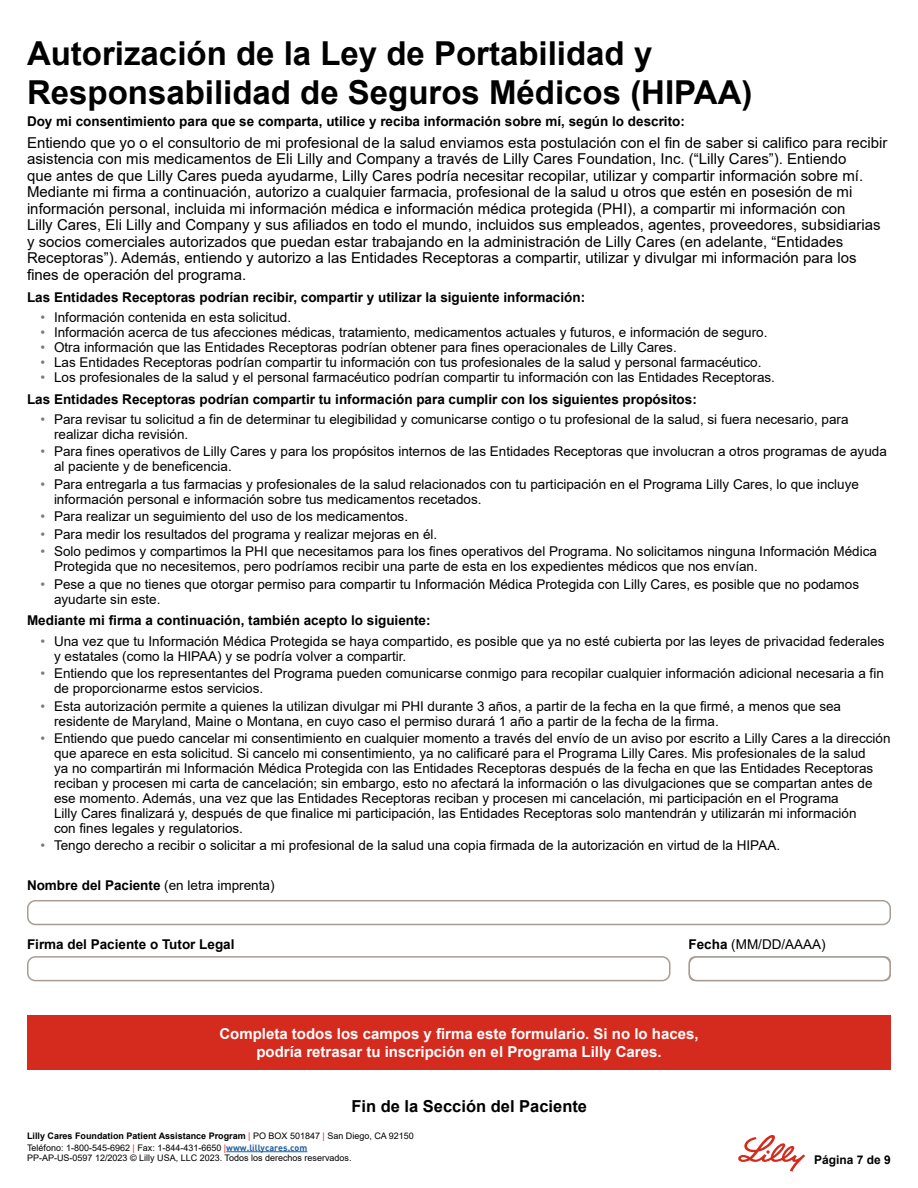
<style>
.page{position:relative;width:918px;height:1188px;background:#fff}
.page>*{position:absolute;margin:0;border:0;box-sizing:border-box;transform-origin:0 0}
.t1{font:700 33px/39.6px "Arial";color:#000}
.t2{font:700 16.5px "Arial";color:#000}
.t3{font:15px/16.5px "Arial";color:#000}
.t4{font:700 15px/18px "Arial";color:#fff;text-align:center}
.t5{font:13.5px/15px "Arial";color:#000}
.t6{font:700 13.5px "Arial";color:#000}
.t7{font:700 12px "Arial";color:#000}
.t8{font:9px/12px "Arial";color:#000}
.s1{color:#82786f}
.s2{font-weight:700}
.s3{font-weight:400}
.s4{color:#d52b1e}
.s5{font-family:"DIN";font-weight:700;color:#215e9e}
</style>
<div class="page">
<hr style="left:226px;top:1151px;width:81px;height:1px;background:#215e9e">
<svg style="left:738px;top:1135px;width:67px;height:37px"></svg>
<div style="left:27px;top:956px;width:644px;height:25px;border:2px solid #a79d95;border-radius:8px"></div>
<div style="left:27px;top:900px;width:864px;height:25px;border:2px solid #a79d95;border-radius:8px"></div>
<div style="left:689px;top:956px;width:202px;height:25px;border:2px solid #a79d95;border-radius:8px"></div>
<div style="left:27px;top:1015px;width:864px;height:55px;background:#d52b1e"></div>
<h1 class="t1" style="left:27px;top:34px;width:727px">Autorización de la Ley de Portabilidad y<br>Responsabilidad de Seguros Médicos (HIPAA)</h1>
<p class="t6" style="left:27px;top:112px;width:659px">Doy mi consentimiento para que se comparta, utilice y reciba información sobre mí, según lo descrito:</p>
<p class="t3" style="left:27px;top:134px;width:862px">Entiendo que yo o el consultorio de mi profesional de la salud enviamos esta postulación con el fin de saber si califico para recibir asistencia con mis medicamentos de Eli Lilly and Company a través de Lilly Cares Foundation, Inc. (“Lilly Cares”). Entiendo<br>que antes de que Lilly Cares pueda ayudarme, Lilly Cares podría necesitar recopilar, utilizar y compartir información sobre mí.<br>Mediante mi firma a continuación, autorizo a cualquier farmacia, profesional de la salud u otros que estén en posesión de mi información personal, incluida mi información médica e información médica protegida (PHI), a compartir mi información con<br>Lilly Cares, Eli Lilly and Company y sus afiliados en todo el mundo, incluidos sus empleados, agentes, proveedores, subsidiarias y socios comerciales autorizados que puedan estar trabajando en la administración de Lilly Cares (en adelante, “Entidades Receptoras”). Además, entiendo y autorizo a las Entidades Receptoras a compartir, utilizar y divulgar mi información para los fines de operación del programa.</p>
<p class="t6" style="left:27px;top:287px;width:560px">Las Entidades Receptoras podrían recibir, compartir y utilizar la siguiente información:</p>
<p class="t5" style="left:40px;top:310px;width:252px"><span class="s1">•</span> Información contenida en esta solicitud.</p>
<p class="t5" style="left:40px;top:325px;width:729px"><span class="s1">•</span> Información acerca de tus afecciones médicas, tratamiento, medicamentos actuales y futuros, e información de seguro.</p>
<p class="t5" style="left:40px;top:340px;width:638px"><span class="s1">•</span> Otra información que las Entidades Receptoras podrían obtener para fines operacionales de Lilly Cares.</p>
<p class="t5" style="left:40px;top:355px;width:723px"><span class="s1">•</span> Las Entidades Receptoras podrían compartir tu información con tus profesionales de la salud y personal farmacéutico.</p>
<p class="t5" style="left:27px;top:366px;width:750px;line-height:21.8px;text-indent:14px"><span class="s1">•</span> Los profesionales de la salud y el personal farmacéutico podrían compartir tu información con las Entidades Receptoras.<br><span class="s2">Las Entidades Receptoras podrían compartir tu información para cumplir con los siguientes propósitos:</span></p>
<p class="t5" style="left:54px;top:412px;width:796px;text-indent:-14px"><span class="s1">•</span> Para revisar tu solicitud a fin de determinar tu elegibilidad y comunicarse contigo o tu profesional de la salud, si fuera necesario, para realizar dicha revisión.</p>
<p class="t5" style="left:54px;top:444px;width:834px;text-indent:-14px"><span class="s1">•</span> Para fines operativos de Lilly Cares y para los propósitos internos de las Entidades Receptoras que involucran a otros programas de ayuda al paciente y de beneficencia.</p>
<p class="t5" style="left:54px;top:477px;width:807px;text-indent:-14px"><span class="s1">•</span> Para entregarla a tus farmacias y profesionales de la salud relacionados con tu participación en el Programa Lilly Cares, lo que incluye información personal e información sobre tus medicamentos recetados.</p>
<p class="t5" style="left:40px;top:509px;width:369px"><span class="s1">•</span> Para realizar un seguimiento del uso de los medicamentos.</p>
<p class="t5" style="left:40px;top:526px;width:398px"><span class="s1">•</span> Para medir los resultados del programa y realizar mejoras en él.</p>
<p class="t5" style="left:54px;top:544px;width:825px;text-indent:-14px"><span class="s1">•</span> Solo pedimos y compartimos la PHI que necesitamos para los fines operativos del Programa. No solicitamos ninguna Información Médica<br>Protegida que no necesitemos, pero podríamos recibir una parte de esta en los expedientes médicos que nos envían.</p>
<p class="t5" style="left:54px;top:576px;width:807px;text-indent:-14px"><span class="s1">•</span> Pese a que no tienes que otorgar permiso para compartir tu Información Médica Protegida con Lilly Cares, es posible que no podamos ayudarte sin este.</p>
<p class="t6" style="left:27px;top:611px;width:405px">Mediante mi firma a continuación, también acepto lo siguiente:</p>
<p class="t5" style="left:54px;top:633px;width:832px;text-indent:-14px"><span class="s1">•</span> Una vez que tu Información Médica Protegida se haya compartido, es posible que ya no esté cubierta por las leyes de privacidad federales y estatales (como la HIPAA) y se podría volver a compartir.</p>
<p class="t5" style="left:54px;top:666px;width:831px;text-indent:-14px"><span class="s1">•</span> Entiendo que los representantes del Programa pueden comunicarse conmigo para recopilar cualquier información adicional necesaria a fin de proporcionarme estos servicios.</p>
<p class="t5" style="left:54px;top:698px;width:789px;text-indent:-14px"><span class="s1">•</span> Esta autorización permite a quienes la utilizan divulgar mi PHI durante 3 años, a partir de la fecha en la que firmé, a menos que sea residente de Maryland, Maine o Montana, en cuyo caso el permiso durará 1 año a partir de la fecha de la firma.</p>
<p class="t5" style="left:54px;top:731px;width:838px;text-indent:-14px"><span class="s1">•</span> Entiendo que puedo cancelar mi consentimiento en cualquier momento a través del envío de un aviso por escrito a Lilly Cares a la dirección que aparece en esta solicitud. Si cancelo mi consentimiento, ya no calificaré para el Programa Lilly Cares. Mis profesionales de la salud<br>ya no compartirán mi Información Médica Protegida con las Entidades Receptoras después de la fecha en que las Entidades Receptoras reciban y procesen mi carta de cancelación; sin embargo, esto no afectará la información o las divulgaciones que se compartan antes de ese momento. Además, una vez que las Entidades Receptoras reciban y procesen mi cancelación, mi participación en el Programa<br>Lilly Cares finalizará y, después de que finalice mi participación, las Entidades Receptoras solo mantendrán y utilizarán mi información<br>con fines legales y regulatorios.</p>
<p class="t5" style="left:40px;top:838px;width:741px"><span class="s1">•</span> Tengo derecho a recibir o solicitar a mi profesional de la salud una copia firmada de la autorización en virtud de la HIPAA.</p>
<p class="t6" style="left:27px;top:876px;width:249px">Nombre del Paciente <span class="s3">(en letra imprenta)</span></p>
<p class="t6" style="left:27px;top:935px;width:209px">Firma del Paciente o Tutor Legal</p>
<p class="t5" style="left:688px;top:937px;width:139px"><span class="s2">Fecha</span> (MM/DD/AAAA)</p>
<p class="t4" style="left:219px;top:1025px;width:481px">Completa todos los campos y firma este formulario. Si no lo haces, podría retrasar tu inscripción en el Programa Lilly Cares.</p>
<p class="t2" style="left:351px;top:1095px;width:237px">Fin de la Sección del Paciente</p>
<p class="t8" style="left:27px;top:1129px;width:388px"><span class="s2">Lilly Cares Foundation Patient Assistance Program</span> <span class="s4">|</span> PO BOX 501847 <span class="s4">|</span> San Diego, CA 92150<br>Teléfono: 1-800-545-6962 <span class="s4">|</span> Fax: 1-844-431-6650 <span class="s4">|</span><span class="s5">www.lillycares.com</span></p>
<p class="t8" style="left:27px;top:1152px;width:326px">PP-AP-US-0597 12/2023 © Lilly USA, LLC 2023. Todos los derechos reservados.</p>
<p class="t7" style="left:814px;top:1151px;width:78px">Página 7 de 9</p>
</div>
